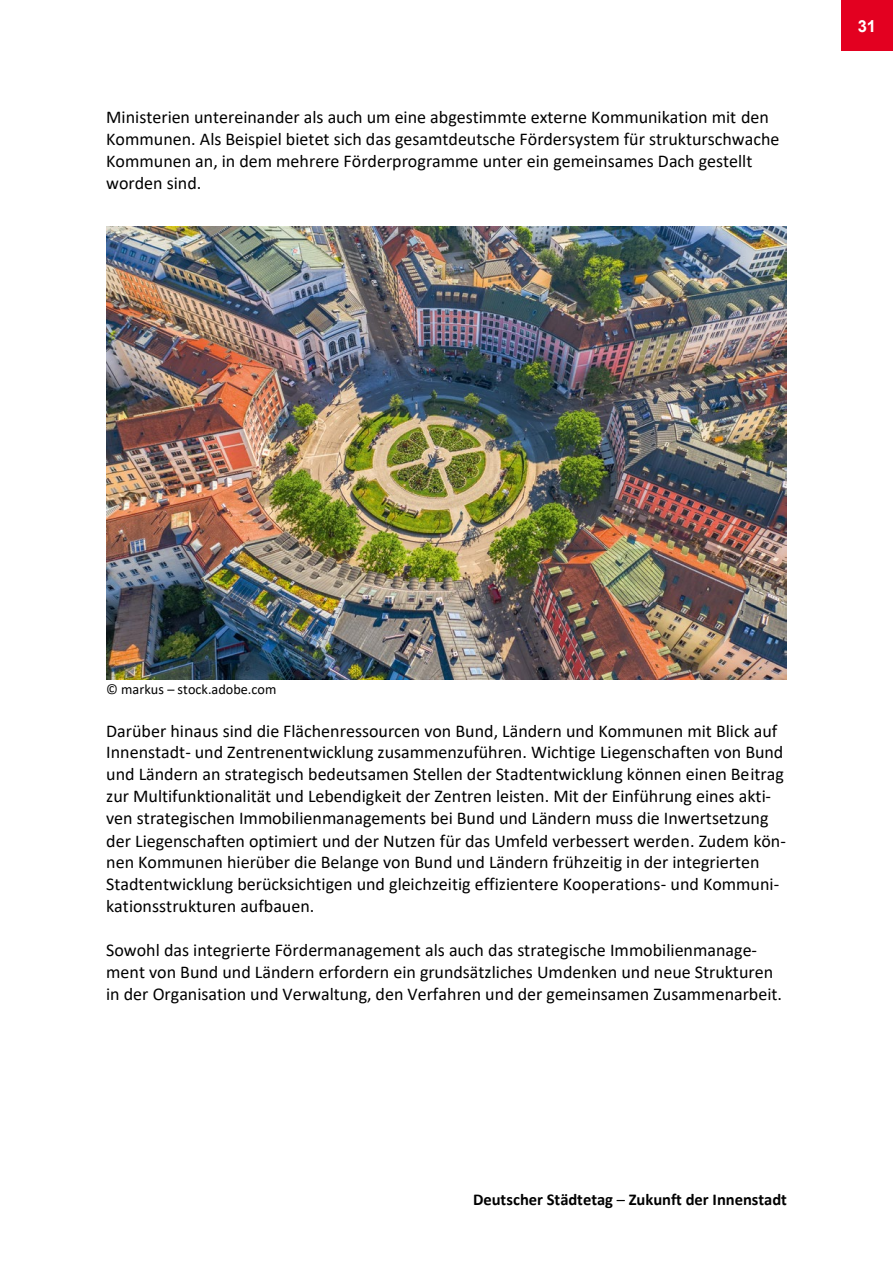
<style>
.page{position:relative;width:893px;height:1263px;background:#fff}
.page>*{position:absolute;margin:0;border:0;box-sizing:border-box;transform-origin:0 0}
.t1{font:18px/22px "Calibri";color:#000}
.t2{font:700 16.5px "Calibri";letter-spacing:-.005em;color:#000}
.t3{font:700 16.5px "Arial";color:#fff}
.t4{font:14.25px "Calibri";letter-spacing:.005em;color:#000}
.s1{font-weight:400}
</style>
<div class="page">
<div style="left:841px;top:0;width:52px;height:51px;background:#e30020"></div>
<img style="left:106px;top:227px;width:681px;height:453px">
<p class="t1" style="left:106px;top:106px;width:675px">Ministerien untereinander als auch um eine abgestimmte externe Kommunikation mit den Kommunen. Als Beispiel bietet sich das gesamtdeutsche Fördersystem für strukturschwache Kommunen an, in dem mehrere Förderprogramme unter ein gemeinsames Dach gestellt worden sind.</p>
<p class="t3" style="left:858px;top:14px;width:20px">31</p>
<p class="t4" style="left:106px;top:679px;width:172px">© markus – stock.adobe.com</p>
<p class="t1" style="left:106px;top:719px;width:681px">Darüber hinaus sind die Flächenressourcen von Bund, Ländern und Kommunen mit Blick auf Innenstadt- und Zentrenentwicklung zusammenzuführen. Wichtige Liegenschaften von Bund und Ländern an strategisch bedeutsamen Stellen der Stadtentwicklung können einen Beitrag zur Multifunktionalität und Lebendigkeit der Zentren leisten. Mit der Einführung eines akti&shy;ven strategischen Immobilienmanagements bei Bund und Ländern muss die Inwertsetzung der Liegenschaften optimiert und der Nutzen für das Umfeld verbessert werden. Zudem kön&shy;nen Kommunen hierüber die Belange von Bund und Ländern frühzeitig in der integrierten Stadtentwicklung berücksichtigen und gleichzeitig effizientere Kooperations- und Kommuni&shy;kationsstrukturen aufbauen.</p>
<p class="t1" style="left:106px;top:939px;width:677px">Sowohl das integrierte Fördermanagement als auch das strategische Immobilienmanage&shy;ment von Bund und Ländern erfordern ein grundsätzliches Umdenken und neue Strukturen in der Organisation und Verwaltung, den Verfahren und der gemeinsamen Zusammenarbeit.</p>
<p class="t2" style="left:473px;top:1187px;width:315px">Deutscher Städtetag <span class="s1">–</span> Zukunft der Innenstadt</p>
</div>
